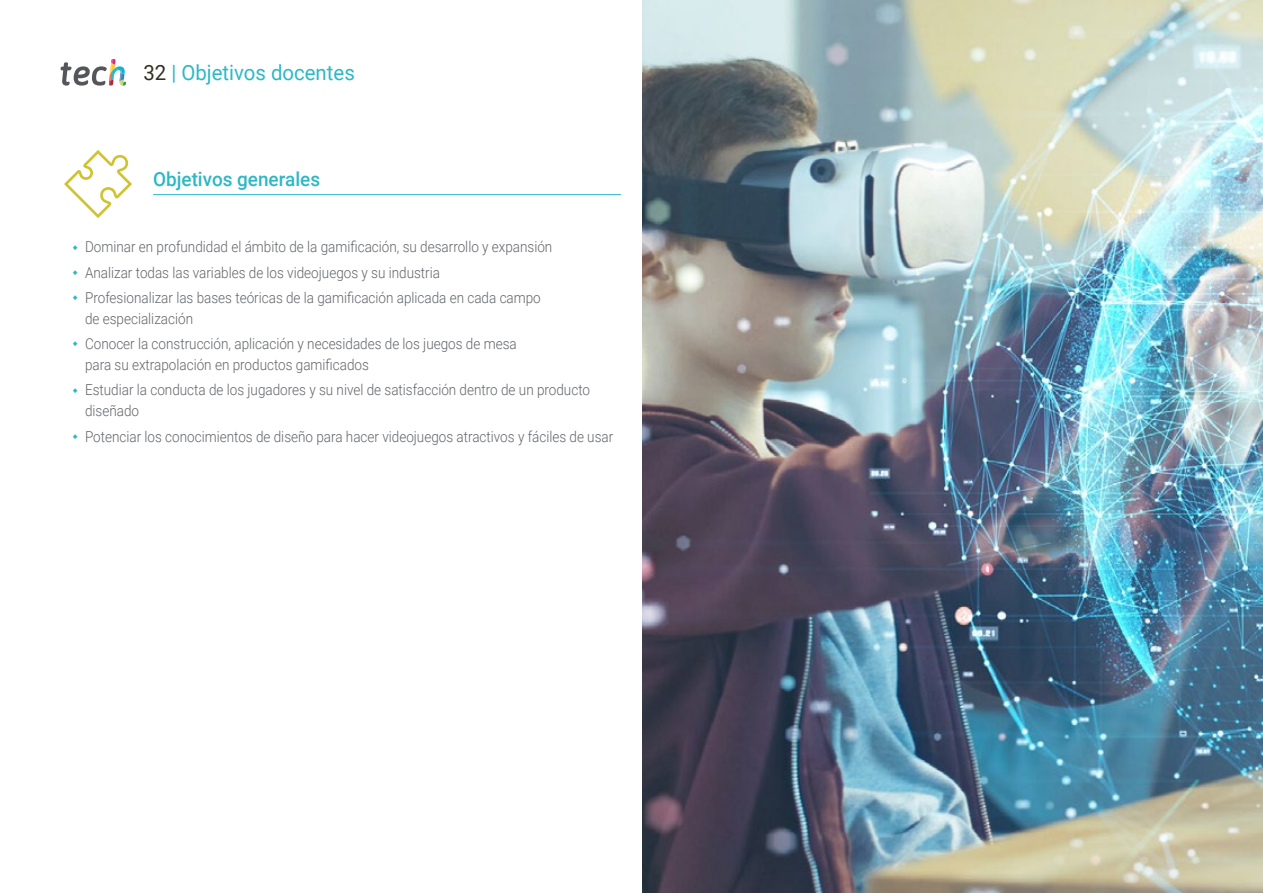
<style>
.page{position:relative;width:1263px;height:893px;background:#fff}
.page>*{position:absolute;margin:0;border:0;box-sizing:border-box;transform-origin:0 0}
.t1{font:21px "Roboto";color:#2db8c5}
.t2{font:500 19.5px "Roboto";color:#2db8c5}
.t3{font:300 15px/25.2px "Roboto";color:#61646a;scale:.9 1}
.s1{color:#312e20}
</style>
<div class="page">
<hr style="left:153px;top:194px;width:468px;height:1px;background:#2db8c5">
<svg style="left:64px;top:150px;width:68px;height:68px"></svg>
<svg style="left:61px;top:59px;width:65px;height:27px"></svg>
<img style="left:642px;top:0;width:621px;height:893px">
<h1 class="t1" style="left:144px;top:57px;width:213px"><span class="s1">32</span> | Objetivos docentes</h1>
<h2 class="t2" style="left:153px;top:166px;width:169px">Objetivos generales</h2>
<p class="t3" style="left:85px;top:234px;width:521px">Dominar en profundidad el ámbito de la gamificación, su desarrollo y expansión<br>Analizar todas las variables de los videojuegos y su industria<br>Profesionalizar las bases teóricas de la gamificación aplicada en cada campo</p>
<p class="t3" style="left:85px;top:305px;width:481px">de especialización<br>Conocer la construcción, aplicación y necesidades de los juegos de mesa</p>
<p class="t3" style="left:85px;top:352px;width:563px">para su extrapolación en productos gamificados<br>Estudiar la conducta de los jugadores y su nivel de satisfacción dentro de un producto</p>
<p class="t3" style="left:85px;top:398px;width:588px">diseñado<br>Potenciar los conocimientos de diseño para hacer videojuegos atractivos y fáciles de usar</p>
</div>
